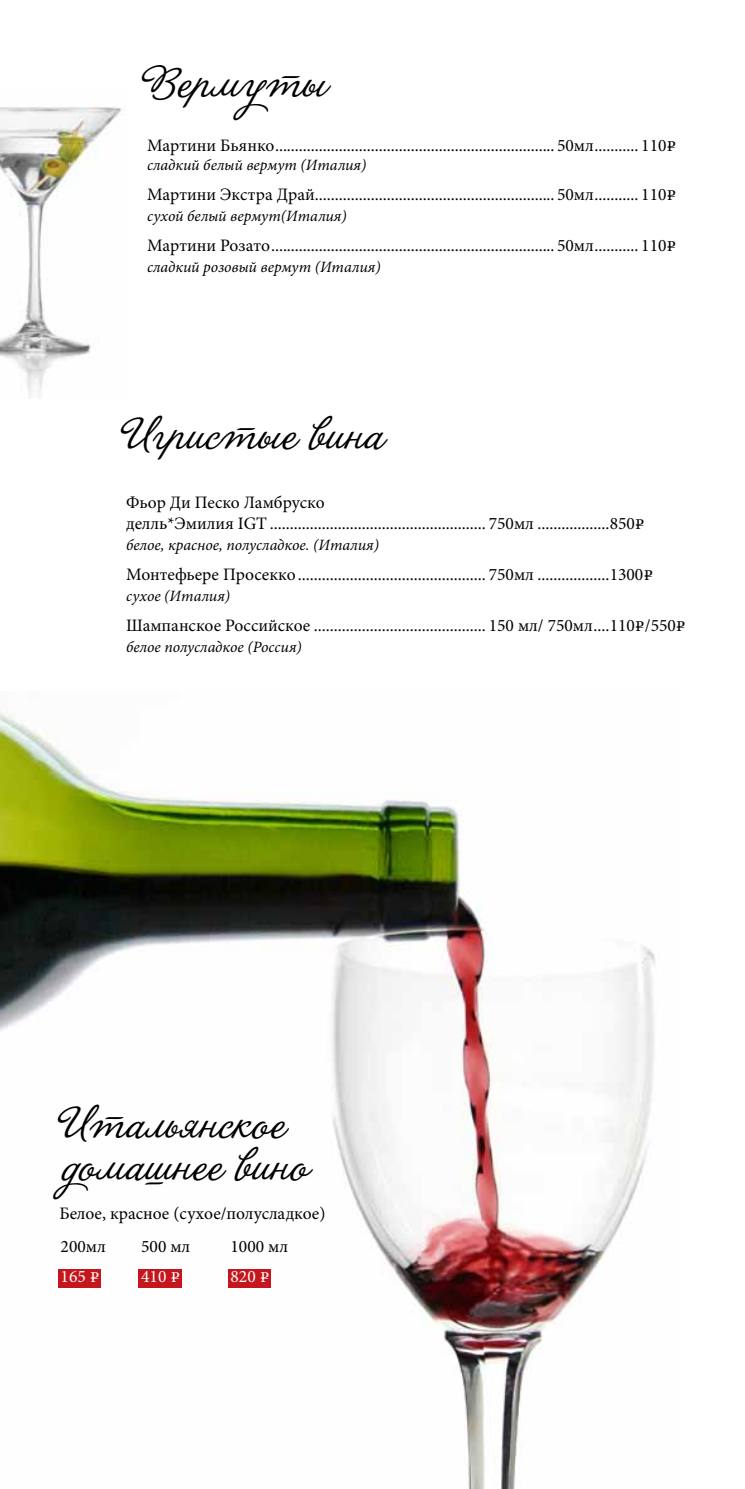
<style>
.page{position:relative;width:745px;height:1489px;background:#fff}
.page>*{position:absolute;margin:0;border:0;box-sizing:border-box;transform-origin:0 0}
.t1{font:49px/42px "La Portenia Cyrillic";color:#000}
.t2{font:17.5px/21px "Minion Pro";color:#000}
.t3{font:17.5px "Minion Pro";color:#fff}
.t4{font:italic 15.75px "Minion Pro";color:#000}
.s1{font-family:"ALS Rubl";font-size:14px}
</style>
<div class="page">
<img style="left:0;top:710px;width:656px;height:778px">
<img style="left:0;top:106px;width:122px;height:293px">
<div style="left:58px;top:1268px;width:43px;height:19px;background:#c4161c"></div>
<div style="left:138px;top:1268px;width:44px;height:19px;background:#c4161c"></div>
<div style="left:228px;top:1268px;width:43px;height:19px;background:#c4161c"></div>
<h1 class="t1" style="left:147px;top:66px;width:182px">Вермуты</h1>
<p class="t2" style="left:147px;top:135px;width:530px">Мартини Бьянко...................................................................... 50мл........... 110<span class="s1">E</span></p>
<p class="t4" style="left:147px;top:154px;width:220px">сладкий белый вермут (Италия)</p>
<p class="t2" style="left:147px;top:184px;width:530px">Мартини Экстра Драй............................................................ 50мл........... 110<span class="s1">E</span></p>
<p class="t4" style="left:147px;top:205px;width:201px">сухой белый вермут(Италия)</p>
<p class="t2" style="left:147px;top:235px;width:530px">Мартини Розато....................................................................... 50мл........... 110<span class="s1">E</span></p>
<p class="t4" style="left:147px;top:256px;width:235px">сладкий розовый вермут (Италия)</p>
<h1 class="t1" style="left:126px;top:418px;width:261px">Игристые вина</h1>
<p class="t2" style="left:126px;top:492px;width:520px">Фьор Ди Песко Ламбруско<br>делль*Эмилия IGT ...................................................... 750мл ..................850<span class="s1">E</span></p>
<p class="t4" style="left:126px;top:534px;width:254px">белое, красное, полусладкое. (Италия)</p>
<p class="t2" style="left:126px;top:563px;width:528px">Монтефьере Просекко ............................................... 750мл ..................1300<span class="s1">E</span></p>
<p class="t4" style="left:126px;top:585px;width:105px">сухое (Италия)</p>
<p class="t2" style="left:126px;top:614px;width:561px">Шампанское Российское ........................................... 150 мл/ 750мл....110<span class="s1">E</span>/550<span class="s1">E</span></p>
<p class="t4" style="left:126px;top:635px;width:177px">белое полусладкое (Россия)</p>
<h1 class="t1" style="left:63px;top:1107px;width:248px">Итальянское домашнее вино</h1>
<p class="t2" style="left:60px;top:1202px;width:267px">Белое, красное (сухое/полусладкое)</p>
<p class="t2" style="left:61px;top:1236px;width:47px">200мл</p>
<p class="t2" style="left:141px;top:1236px;width:51px">500 мл</p>
<p class="t2" style="left:230px;top:1236px;width:59px">1000 мл</p>
<p class="t3" style="left:61px;top:1264px;width:41px">165 <span class="s1">E</span></p>
<p class="t3" style="left:141px;top:1264px;width:41px">410 <span class="s1">E</span></p>
<p class="t3" style="left:230px;top:1264px;width:41px">820 <span class="s1">E</span></p>
</div>
